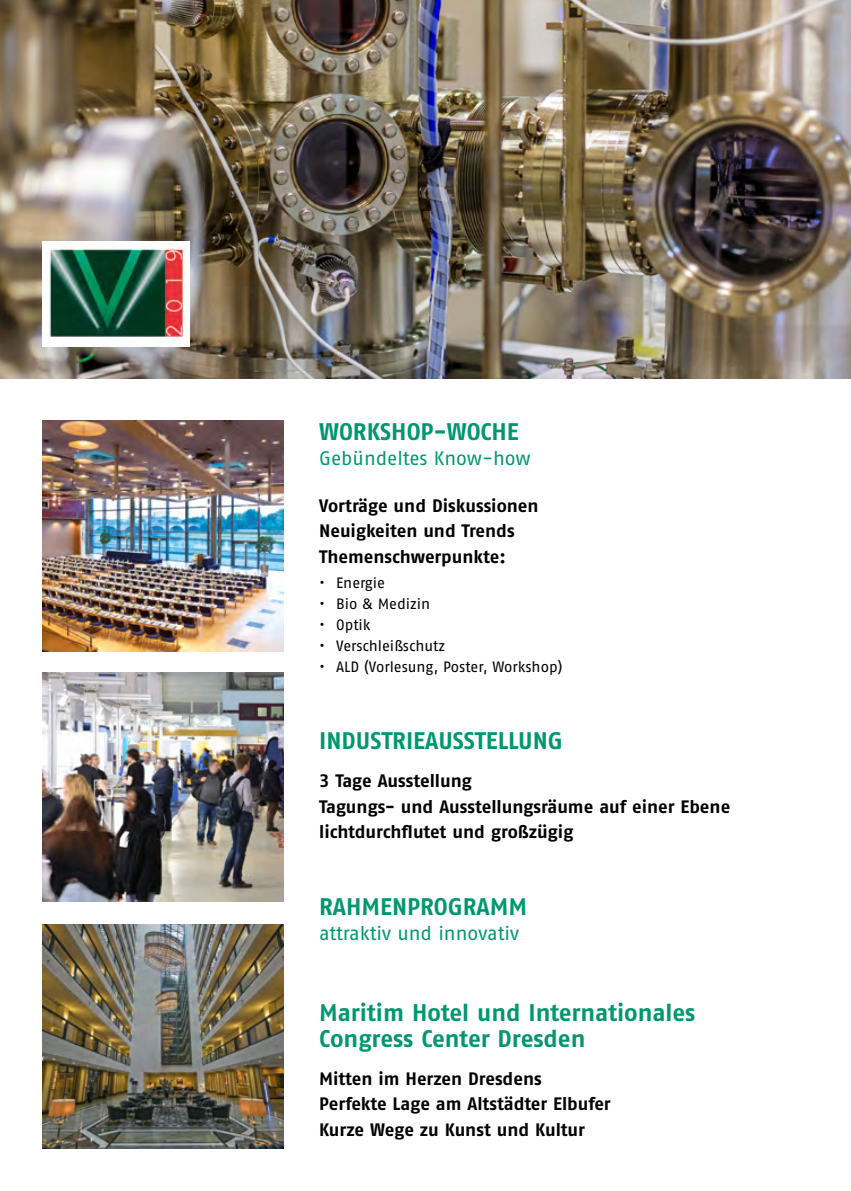
<style>
.page{position:relative;width:851px;height:1191px;background:#fff}
.page>*{position:absolute;margin:0;border:0;box-sizing:border-box;transform-origin:0 0}
.t1{font:24px/25.5px "Fago No Bold Tf";color:#009770}
.t2{font:19.5px "Fago No Regular Tf";letter-spacing:-.005em;color:#009770}
.t3{font:18px/25.5px "Fago No Bold Tf";letter-spacing:-.005em;color:#000}
.t4{font:15px "Fago No";letter-spacing:-.005em;color:#000}
</style>
<div class="page">
<img style="left:0;top:0;width:850px;height:378px">
<img style="left:43px;top:421px;width:240px;height:231px">
<img style="left:43px;top:673px;width:240px;height:228px">
<img style="left:43px;top:925px;width:240px;height:223px">
<img style="left:43px;top:242px;width:146px;height:104px">
<h1 class="t1" style="left:319px;top:418px;width:201px">WORKSHOP-WOCHE</h1>
<p class="t2" style="left:319px;top:447px;width:213px">Gebündeltes Know-how</p>
<p class="t3" style="left:319px;top:492px;width:221px">Vorträge und Diskussionen<br>Neuigkeiten und Trends<br>Themenschwerpunkte:</p>
<p class="t4" style="left:319px;top:575px;width:67px">• Energie</p>
<p class="t4" style="left:319px;top:596px;width:113px">• Bio &amp; Medizin</p>
<p class="t4" style="left:319px;top:617px;width:53px">• Optik</p>
<p class="t4" style="left:319px;top:638px;width:127px">• Verschleißschutz</p>
<p class="t4" style="left:319px;top:659px;width:245px">• ALD (Vorlesung, Poster, Workshop)</p>
<h1 class="t1" style="left:319px;top:727px;width:245px">INDUSTRIEAUSSTELLUNG</h1>
<p class="t3" style="left:319px;top:768px;width:412px">3 Tage Ausstellung<br>Tagungs- und Ausstellungsräume auf einer Ebene lichtdurchflutet und großzügig</p>
<h1 class="t1" style="left:319px;top:893px;width:209px">RAHMENPROGRAMM</h1>
<p class="t2" style="left:319px;top:922px;width:202px">attraktiv und innovativ</p>
<h1 class="t1" style="left:319px;top:999px;width:378px">Maritim Hotel und Internationales<br>Congress Center Dresden</h1>
<p class="t3" style="left:319px;top:1065px;width:293px">Mitten im Herzen Dresdens<br>Perfekte Lage am Altstädter Elbufer<br>Kurze Wege zu Kunst und Kultur</p>
</div>
